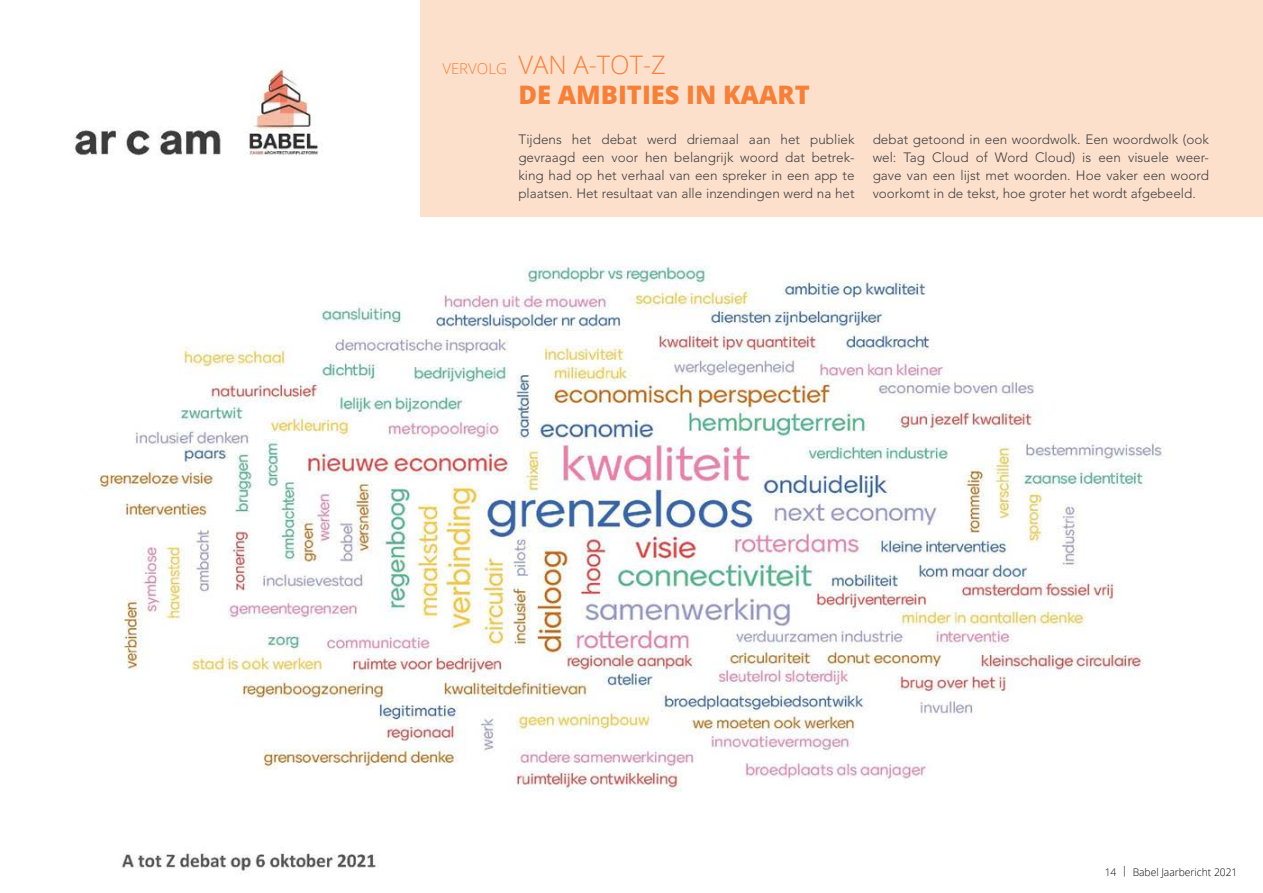
<style>
.page{position:relative;width:1263px;height:893px;background:#fff}
.page>*{position:absolute;margin:0;border:0;box-sizing:border-box;transform-origin:0 0}
.t1{font:800 25.5px "Open Sans";color:#f5803a}
.t2{font:300 25.5px "Open Sans";color:#f5803a}
.t3{font:300 15px "Open Sans";color:#f5803a}
.t4{font:300 13.5px/18px "Avenir";color:#414042;text-align:justify}
.t5{font:300 10.5px "Open Sans";color:#000}
</style>
<div class="page">
<div style="left:421px;top:0;width:842px;height:216px;background:#fde0cc"></div>
<img style="left:98px;top:266px;width:1065px;height:526px">
<img style="left:98px;top:771px;width:325px;height:102px">
<img style="left:74px;top:69px;width:249px;height:87px">
<p class="t3" style="left:442px;top:58px;width:66px">VERVOLG</p>
<h1 class="t2" style="left:518px;top:47px;width:149px">VAN A-TOT-Z</h1>
<h1 class="t1" style="left:518px;top:75px;width:293px">DE AMBITIES IN KAART</h1>
<p class="t4" style="left:518px;top:130px;width:338px">Tijdens het debat werd driemaal aan het publiek gevraagd een voor hen belangrijk woord dat betrek&shy;king had op het verhaal van een spreker in een app te plaatsen. Het resultaat van alle inzendingen werd na het</p>
<p class="t4" style="left:873px;top:130px;width:338px">debat getoond in een woordwolk. Een woordwolk (ook wel: Tag Cloud of Word Cloud) is een visuele weer&shy;gave van een lijst met woorden. Hoe vaker een woord voorkomt in de tekst, hoe groter het wordt afgebeeld.</p>
<p class="t5" style="left:1105px;top:864px;width:134px">14 | Babel Jaarbericht 2021</p>
</div>
